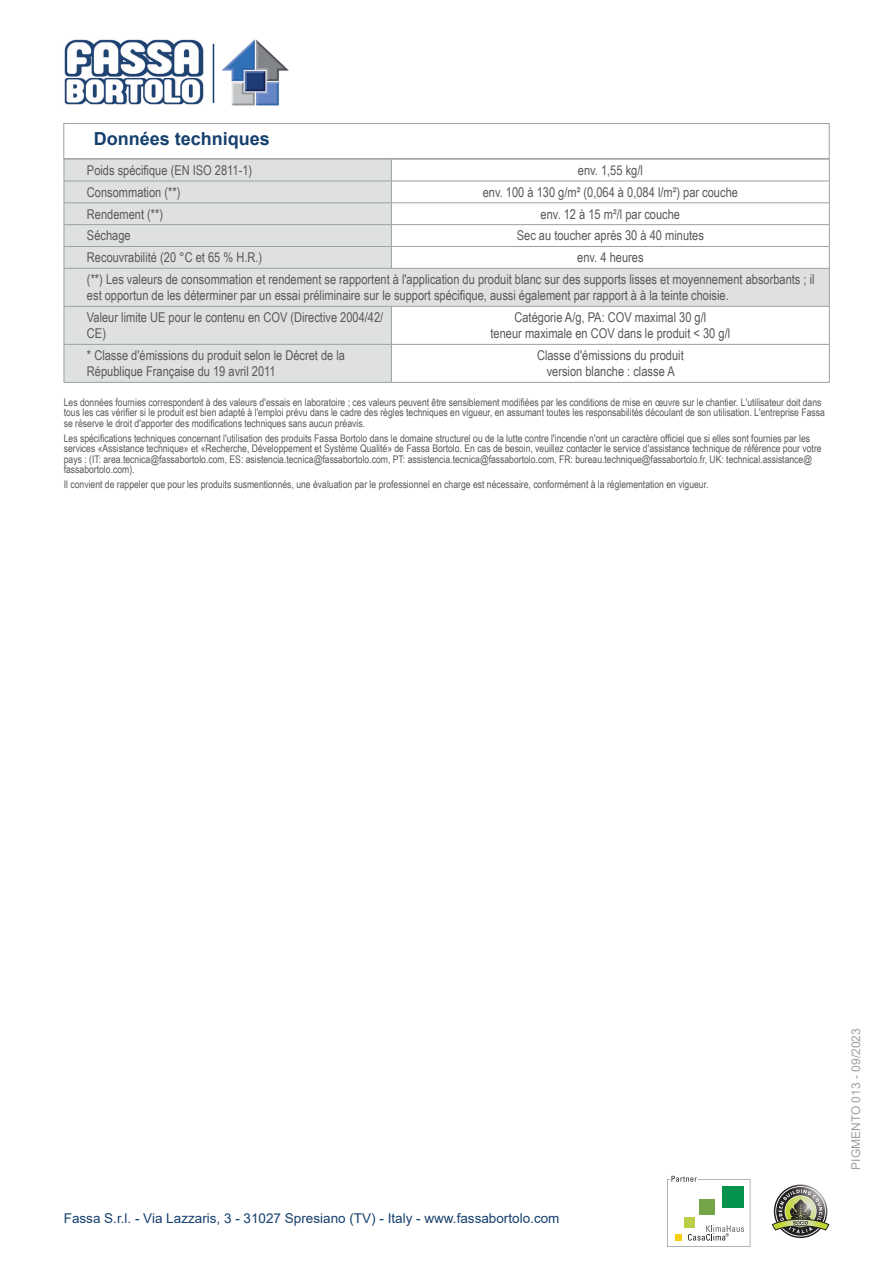
<style>
.page{position:relative;width:893px;height:1263px;background:#fff}
.page>*{position:absolute;margin:0;border:0;box-sizing:border-box;transform-origin:0 0}
.Titolo{font:700 18px "Arial";color:#15406e}
.normale_sx{font:13.5px/16.2px "Arial Narrow";color:#57585a}
.normale_centrato{font:13.5px "Arial Narrow";color:#57585a}
.t1{font:13.5px "Arial";color:#15406e}
.t2{font:12px "Arial";color:#9ba1a4}
.Disclaimer{font:10.5px/10.5px "Arial Narrow";color:#57585a}
</style>
<div class="page">
<div style="left:64px;top:123px;width:765px;height:36px;border:1px solid #9ba1a4"></div>
<svg style="left:65px;top:160px;width:764px;height:222px;fill:#dfe1e1"></svg>
<hr style="left:64px;top:159px;width:327px;height:1px;background:#9ba1a4">
<hr style="left:391px;top:159px;width:439px;height:1px;background:#9ba1a4">
<hr style="left:64px;top:181px;width:327px;height:1px;background:#9ba1a4">
<hr style="left:391px;top:181px;width:439px;height:1px;background:#9ba1a4">
<hr style="left:64px;top:203px;width:327px;height:1px;background:#9ba1a4">
<hr style="left:391px;top:203px;width:439px;height:1px;background:#9ba1a4">
<hr style="left:64px;top:224px;width:327px;height:1px;background:#9ba1a4">
<hr style="left:391px;top:224px;width:439px;height:1px;background:#9ba1a4">
<hr style="left:64px;top:246px;width:327px;height:1px;background:#9ba1a4">
<svg style="left:64px;top:159px;width:1px;height:109px"></svg>
<hr style="left:391px;top:246px;width:439px;height:1px;background:#9ba1a4">
<svg style="left:391px;top:159px;width:1px;height:109px"></svg>
<svg style="left:829px;top:159px;width:1px;height:109px"></svg>
<hr style="left:64px;top:268px;width:327px;height:1px;background:#9ba1a4">
<hr style="left:64px;top:268px;width:1px;height:38px;background:#9ba1a4">
<hr style="left:391px;top:268px;width:439px;height:1px;background:#9ba1a4">
<hr style="left:829px;top:268px;width:1px;height:38px;background:#9ba1a4">
<hr style="left:64px;top:306px;width:327px;height:1px;background:#9ba1a4">
<hr style="left:64px;top:306px;width:1px;height:38px;background:#9ba1a4">
<hr style="left:391px;top:306px;width:439px;height:1px;background:#9ba1a4">
<hr style="left:391px;top:306px;width:1px;height:38px;background:#9ba1a4">
<hr style="left:829px;top:306px;width:1px;height:38px;background:#9ba1a4">
<hr style="left:64px;top:344px;width:327px;height:1px;background:#9ba1a4">
<hr style="left:64px;top:345px;width:1px;height:37px;background:#9ba1a4">
<hr style="left:64px;top:382px;width:327px;height:1px;background:#9ba1a4">
<hr style="left:391px;top:344px;width:439px;height:1px;background:#9ba1a4">
<hr style="left:391px;top:345px;width:1px;height:37px;background:#9ba1a4">
<hr style="left:829px;top:345px;width:1px;height:37px;background:#9ba1a4">
<hr style="left:391px;top:382px;width:439px;height:1px;background:#9ba1a4">
<svg style="left:667px;top:1176px;width:83px;height:71px"></svg>
<svg style="left:772px;top:1186px;width:57px;height:50px"></svg>
<img style="left:64px;top:39px;width:140px;height:66px">
<hr style="left:213px;top:44px;width:1px;height:59px;background:#15406e">
<img style="left:221px;top:39px;width:68px;height:67px">
<p class="Titolo" style="left:94px;top:126px;width:178px">Données techniques</p>
<p class="normale_sx" style="left:87px;top:162px;width:167px">Poids spécifique (EN ISO 2811-1)</p>
<p class="normale_centrato" style="left:578px;top:160px;width:67px">env. 1,55 kg/l</p>
<p class="normale_sx" style="left:87px;top:183px;width:95px">Consommation (**)</p>
<p class="normale_centrato" style="left:483px;top:182px;width:257px">env. 100 à 130 g/m² (0,064 à 0,084 l/m²) par couche</p>
<p class="normale_sx" style="left:87px;top:205px;width:78px">Rendement (**)</p>
<p class="normale_centrato" style="left:541px;top:204px;width:141px">env. 12 à 15 m²/l par couche</p>
<p class="normale_sx" style="left:87px;top:227px;width:45px">Séchage</p>
<p class="normale_centrato" style="left:517px;top:226px;width:189px">Sec au toucher après 30 à 40 minutes</p>
<p class="normale_sx" style="left:87px;top:249px;width:177px">Recouvrabilité (20 °C et 65 % H.R.)</p>
<p class="normale_centrato" style="left:577px;top:248px;width:68px">env. 4 heures</p>
<p class="normale_sx" style="left:87px;top:271px;width:729px">(**) Les valeurs de consommation et rendement se rapportent à l'application du produit blanc sur des supports lisses et moyennement absorbants ; il est opportun de les déterminer par un essai préliminaire sur le support spécifique, aussi également par rapport à à la teinte choisie.</p>
<p class="normale_sx" style="left:87px;top:309px;width:298px">Valeur limite UE pour le contenu en COV (Directive 2004/42/<br>CE)</p>
<p class="normale_centrato" style="left:514px;top:307px;width:193px">Catégorie A/g, PA: COV maximal 30 g/l</p>
<p class="normale_centrato" style="left:490px;top:324px;width:241px">teneur maximale en COV dans le produit &lt; 30 g/l</p>
<p class="normale_sx" style="left:87px;top:347px;width:260px">* Classe d'émissions du produit selon le Décret de la<br>République Française du 19 avril 2011</p>
<p class="normale_centrato" style="left:537px;top:345px;width:148px">Classe d'émissions du produit</p>
<p class="normale_centrato" style="left:547px;top:362px;width:130px">version blanche : classe A</p>
<p class="Disclaimer" style="left:64px;top:396px;width:763px">Les données fournies correspondent à des valeurs d'essais en laboratoire ; ces valeurs peuvent être sensiblement modifiées par les conditions de mise en œuvre sur le chantier. L'utilisateur doit dans tous les cas vérifier si le produit est bien adapté à l'emploi prévu dans le cadre des règles techniques en vigueur, en assumant toutes les responsabilités découlant de son utilisation. L'entreprise Fassa se réserve le droit d'apporter des modifications techniques sans aucun préavis.</p>
<p class="Disclaimer" style="left:64px;top:432px;width:759px">Les spécifications techniques concernant l'utilisation des produits Fassa Bortolo dans le domaine structurel ou de la lutte contre l'incendie n'ont un caractère officiel que si elles sont fournies par les services «Assistance technique» et «Recherche, Développement et Système Qualité» de Fassa Bortolo. En cas de besoin, veuillez contacter le service d'assistance technique de référence pour votre pays : (IT: area.tecnica@fassabortolo.com, ES: asistencia.tecnica@fassabortolo.com, PT: assistencia.tecnica@fassabortolo.com, FR: bureau.technique@fassabortolo.fr, UK: technical.assistance@ fassabortolo.com).</p>
<p class="Disclaimer" style="left:64px;top:478px;width:646px">Il convient de rappeler que pour les produits susmentionnés, une évaluation par le professionnel en charge est nécessaire, conformément à la réglementation en vigueur.</p>
<p class="t1" style="left:64px;top:1208px;width:497px">Fassa S.r.l. - Via Lazzaris, 3 - 31027 Spresiano (TV) - Italy - www.fassabortolo.com</p>
<p class="t2" style="left:848px;top:1170px;width:143px;rotate:-90deg">PIGMENTO 013 - 09/2023</p>
</div>
